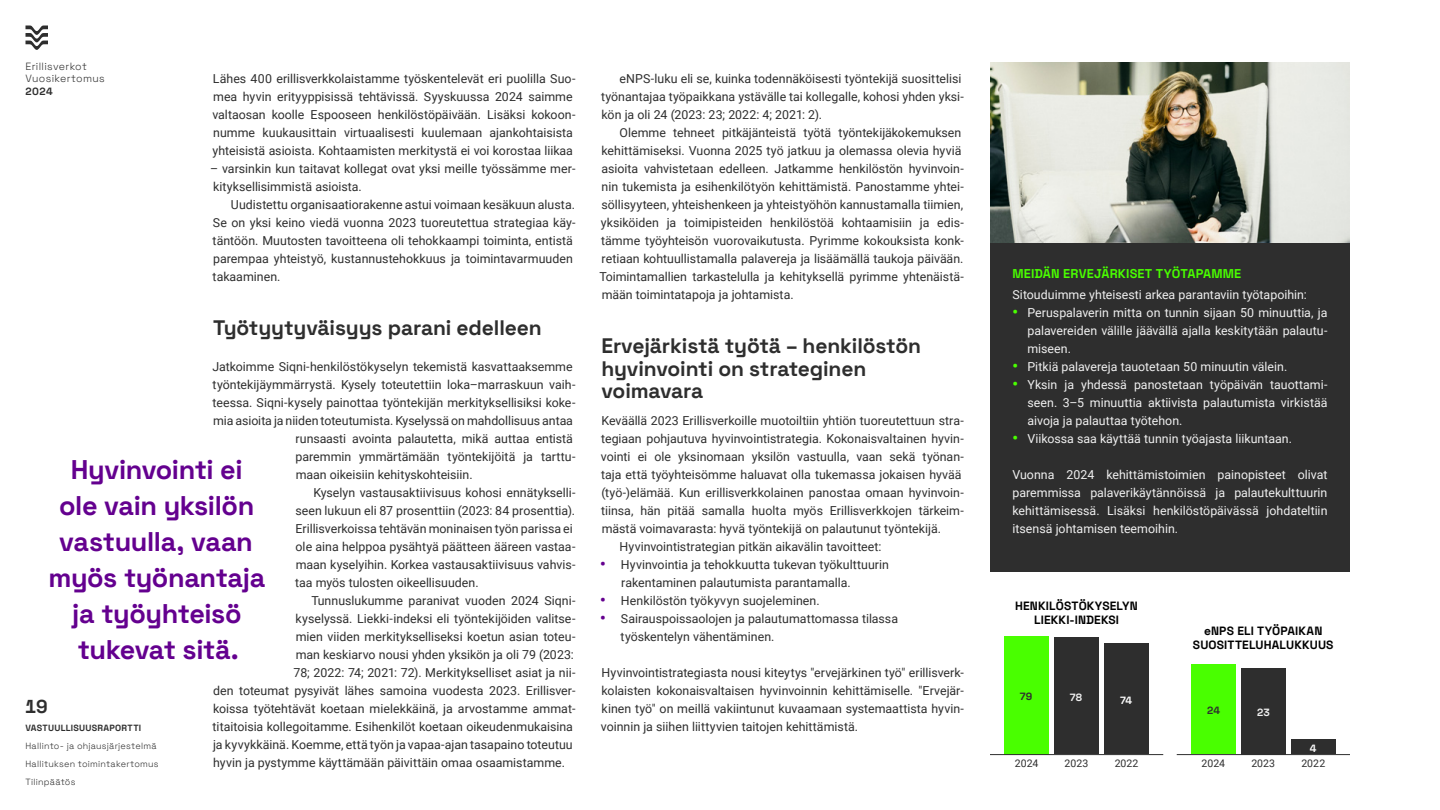
<style>
.page{position:relative;width:1440px;height:810px;background:#fff}
.page>*{position:absolute;margin:0;border:0;box-sizing:border-box;transform-origin:0 0}
.Nosto_1_nogrid{font:700 27px/36px "Space Grotesk";letter-spacing:-.015em;color:#64008f;text-align:center}
.Väliotsikko_pariton{font:700 21px/22.5px "Space Grotesk";letter-spacing:-.005em;color:#2e2e2e}
.t1{font:700 18.75px "Space Grotesk";color:#2e2e2e}
.Taulukko_otsikko_boksi{font:700 12.75px "Space Grotesk";letter-spacing:.01em;color:#49ff00}
.Leipis_toka{font:12.38px/18px "Roboto";color:#2e2e2e}
.Leipis_eka{font:12.38px/18px "Roboto";color:#2e2e2e}
.Leipis_eka-2{font:12.38px/18px "Roboto";color:#f0f0f0;text-align:justify}
.Taulukko_otsikko{font:700 12px/14.2px "Space Grotesk";letter-spacing:.01em;color:#000;text-align:center}
.t2{font:300 10.5px/12px "Space Grotesk";letter-spacing:.03em;color:#2e2e2e}
.Taulukko_leipis{font:10.5px "Roboto";letter-spacing:.01em;color:#2e2e2e}
.Taulukko_leipis_bold{font:700 10.5px "Space Grotesk";letter-spacing:.035em;color:#2e2e2e}
.Taulukko_leipis_bold-2{font:700 10.5px "Space Grotesk";color:#f0f0f0}
.Taulukko_leipis_bold-3{font:700 10.5px "Space Grotesk";color:#fff}
.t3{font:300 9px/18px "Space Grotesk";letter-spacing:.025em;color:#2e2e2e}
.t4{font:700 9px "Space Grotesk";letter-spacing:.03em;color:#2e2e2e}
.s1{font-weight:900;font-size:15px;color:#64008f}
.s2{font-weight:900;font-size:15px;color:#49ff00}
</style>
<div class="page">
<svg style="left:25px;top:26px;width:23px;height:24px"></svg>
<div style="left:1104px;top:643px;width:45px;height:111px;background:#2e2e2e"></div>
<div style="left:1004px;top:636px;width:45px;height:118px;background:#49ff00"></div>
<div style="left:1054px;top:637px;width:45px;height:117px;background:#2e2e2e"></div>
<hr style="left:990px;top:754px;width:173px;height:1px;background:#2e2e2e">
<div style="left:1291px;top:739px;width:45px;height:15px;background:#2e2e2e"></div>
<div style="left:1191px;top:664px;width:45px;height:90px;background:#49ff00"></div>
<div style="left:1241px;top:668px;width:45px;height:86px;background:#2e2e2e"></div>
<hr style="left:1177px;top:754px;width:173px;height:1px;background:#2e2e2e">
<div style="left:990px;top:243px;width:360px;height:329px;background:#2e2e2e"></div>
<img style="left:990px;top:62px;width:360px;height:181px">
<p class="t2" style="left:26px;top:60px;width:81px">Erillisverkot<br>Vuosikertomus</p>
<p class="Taulukko_leipis_bold" style="left:26px;top:83px;width:29px">2024</p>
<p class="Leipis_eka" style="left:212px;top:69px;width:365px">Lähes 400 erillisverkkolaistamme työskentelevät eri puolilla Suo&shy;mea hyvin erityyppisissä tehtävissä. Syyskuussa 2024 saimme valtaosan koolle Espooseen henkilöstöpäivään. Lisäksi kokoon&shy;numme kuukausittain virtuaalisesti kuulemaan ajankohtaisista yhteisistä asioista. Kohtaamisten merkitystä ei voi korostaa liikaa</p>
<p class="Leipis_eka" style="left:210px;top:159px;width:367px">– varsinkin kun taitavat kollegat ovat yksi meille työssämme mer&shy;kityksellisimmistä asioista.</p>
<p class="Leipis_toka" style="left:213px;top:195px;width:364px;text-indent:18px">Uudistettu organisaatiorakenne astui voimaan kesäkuun alusta.<br>Se on yksi keino viedä vuonna 2023 tuoreutettua strategiaa käy&shy;täntöön. Muutosten tavoitteena oli tehokkaampi toiminta, entistä parempaa yhteistyö, kustannustehokkuus ja toimintavarmuuden takaaminen.</p>
<p class="Väliotsikko_pariton" style="left:213px;top:315px;width:330px">Työtyytyväisyys parani edelleen</p>
<p class="Leipis_eka" style="left:212px;top:357px;width:362px">Jatkoimme Siqni-henkilöstökyselyn tekemistä kasvattaaksemme</p>
<p class="Leipis_eka" style="left:213px;top:375px;width:364px">työntekijäymmärrystä. Kysely toteutettiin loka–marraskuun vaih-</p>
<p class="Leipis_eka" style="left:213px;top:393px;width:364px">teessa. Siqni-kysely painottaa työntekijän merkityksellisiksi koke-</p>
<p class="Leipis_eka" style="left:213px;top:411px;width:361px">mia asioita ja niiden toteutumista. Kyselyssä on mahdollisuus antaa</p>
<p class="Leipis_eka" style="left:296px;top:429px;width:279px">runsaasti avointa palautetta, mikä auttaa entistä</p>
<p class="Leipis_eka" style="left:296px;top:447px;width:281px">paremmin ymmärtämään työntekijöitä ja tarttu-</p>
<p class="Leipis_eka" style="left:296px;top:465px;width:177px">maan oikeisiin kehityskohteisiin.</p>
<p class="Leipis_toka" style="left:295px;top:483px;width:282px;text-indent:18px">Kyselyn vastausaktiivisuus kohosi ennätykselli&shy;seen lukuun eli 87 prosenttiin (2023: 84 prosenttia).<br>Erillisverkoissa tehtävän moninaisen työn parissa ei ole aina helppoa pysähtyä päätteen ääreen vastaa&shy;maan kyselyihin. Korkea vastausaktiivisuus vahvis&shy;taa myös tulosten oikeellisuuden.</p>
<p class="Leipis_toka" style="left:311px;top:591px;width:266px">Tunnuslukumme paranivat vuoden 2024 Siqni-</p>
<p class="Leipis_toka" style="left:296px;top:609px;width:281px">kyselyssä. Liekki-indeksi eli työntekijöiden valitse-</p>
<p class="Leipis_toka" style="left:296px;top:627px;width:281px">mien viiden merkitykselliseksi koetun asian toteu-</p>
<p class="Leipis_toka" style="left:296px;top:645px;width:280px">man keskiarvo nousi yhden yksikön ja oli 79 (2023:</p>
<p class="Leipis_toka" style="left:294px;top:663px;width:283px">78; 2022: 74; 2021: 72). Merkitykselliset asiat ja nii-</p>
<p class="Leipis_toka" style="left:213px;top:681px;width:364px">den toteumat pysyivät lähes samoina vuodesta 2023. Erillisver-</p>
<p class="Leipis_toka" style="left:213px;top:699px;width:364px">koissa työtehtävät koetaan mielekkäinä, ja arvostamme ammat-</p>
<p class="Leipis_toka" style="left:213px;top:717px;width:362px">titaitoisia kollegoitamme. Esihenkilöt koetaan oikeudenmukaisina</p>
<p class="Leipis_toka" style="left:213px;top:735px;width:361px">ja kyvykkäinä. Koemme, että työn ja vapaa-ajan tasapaino toteutuu</p>
<p class="Leipis_toka" style="left:213px;top:753px;width:352px">hyvin ja pystymme käyttämään päivittäin omaa osaamistamme.</p>
<p class="Nosto_1_nogrid" style="left:48px;top:449px;width:218px">Hyvinvointi ei<br>ole vain yksilön vastuulla, vaan myös työnantaja ja työyhteisö tukevat sitä.</p>
<h3 class="t1" style="left:25px;top:692px;width:25px">19</h3>
<p class="t4" style="left:26px;top:721px;width:117px">VASTUULLISUUSRAPORTTI</p>
<p class="t3" style="left:26px;top:737px;width:135px">Hallinto- ja ohjausjärjestelmä<br>Hallituksen toimintakertomus<br>Tilinpäätös</p>
<p class="Leipis_toka" style="left:601px;top:69px;width:364px;text-indent:18px">eNPS-luku eli se, kuinka todennäköisesti työntekijä suosittelisi työnantajaa työpaikkana ystävälle tai kollegalle, kohosi yhden yksi&shy;kön ja oli 24 (2023: 23; 2022: 4; 2021: 2).</p>
<p class="Leipis_toka" style="left:599px;top:123px;width:366px;text-indent:20px">Olemme tehneet pitkäjänteistä työtä työntekijäkokemuksen kehittämiseksi. Vuonna 2025 työ jatkuu ja olemassa olevia hyviä asioita vahvistetaan edelleen. Jatkamme henkilöstön hyvinvoin&shy;nin tukemista ja esihenkilötyön kehittämistä. Panostamme yhtei&shy;söllisyyteen, yhteishenkeen ja yhteistyöhön kannustamalla tiimien, yksiköiden ja toimipisteiden henkilöstöä kohtaamisiin ja edis&shy;tämme työyhteisön vuorovaikutusta. Pyrimme kokouksista konk&shy;retiaan kohtuullistamalla palavereja ja lisäämällä taukoja päivään.<br>Toimintamallien tarkastelulla ja kehityksellä pyrimme yhtenäistä&shy;mään toimintatapoja ja johtamista.</p>
<p class="Väliotsikko_pariton" style="left:602px;top:333px;width:321px">Ervejärkistä työtä – henkilöstön hyvinvointi on strateginen voimavara</p>
<p class="Leipis_eka" style="left:601px;top:411px;width:365px">Keväällä 2023 Erillisverkoille muotoiltiin yhtiön tuoreutettuun stra&shy;tegiaan pohjautuva hyvinvointistrategia. Kokonaisvaltainen hyvin&shy;vointi ei ole yksinomaan yksilön vastuulla, vaan sekä työnan&shy;taja että työyhteisömme haluavat olla tukemassa jokaisen hyvää (työ-)elämää. Kun erillisverkkolainen panostaa omaan hyvinvoin&shy;tiinsa, hän pitää samalla huolta myös Erillisverkkojen tärkeim&shy;mästä voimavarasta: hyvä työntekijä on palautunut työntekijä.</p>
<p class="Leipis_toka" style="left:619px;top:537px;width:264px">Hyvinvointistrategian pitkän aikavälin tavoitteet:</p>
<p class="Leipis_toka" style="left:621px;top:555px;width:269px;text-indent:-21px"><span class="s1">•</span> Hyvinvointia ja tehokkuutta tukevan työkulttuurin rakentaminen palautumista parantamalla.</p>
<p class="Leipis_toka" style="left:600px;top:591px;width:219px"><span class="s1">•</span> Henkilöstön työkyvyn suojeleminen.</p>
<p class="Leipis_toka" style="left:621px;top:609px;width:279px;text-indent:-20px"><span class="s1">•</span> Sairauspoissaolojen ja palautumattomassa tilassa työskentelyn vähentäminen.</p>
<p class="Leipis_eka" style="left:601px;top:663px;width:365px;text-align:justify">Hyvinvointistrategiasta nousi kiteytys "ervejärkinen työ" erillisverk&shy;kolaisten kokonaisvaltaisen hyvinvoinnin kehittämiselle. "Ervejär&shy;kinen työ" on meillä vakiintunut kuvaamaan systemaattista hyvin&shy;voinnin ja siihen liittyvien taitojen kehittämistä.</p>
<p class="Taulukko_otsikko_boksi" style="left:1012px;top:263px;width:230px">MEIDÄN ERVEJÄRKISET TYÖTAPAMME</p>
<p class="Leipis_eka-2" style="left:1012px;top:285px;width:296px">Sitouduimme yhteisesti arkea parantaviin työtapoihin:</p>
<p class="Leipis_eka-2" style="left:1028px;top:303px;width:302px;text-indent:-15px"><span class="s2">•</span> Peruspalaverin mitta on tunnin sijaan 50 minuuttia, ja palavereiden välille jäävällä ajalla keskitytään palautu&shy;miseen.</p>
<p class="Leipis_eka-2" style="left:1012px;top:357px;width:274px"><span class="s2">•</span> Pitkiä palavereja tauotetaan 50 minuutin välein.</p>
<p class="Leipis_eka-2" style="left:1028px;top:375px;width:302px;text-indent:-15px"><span class="s2">•</span> Yksin ja yhdessä panostetaan työpäivän tauottami&shy;seen. 3–5 minuuttia aktiivista palautumista virkistää aivoja ja palauttaa työtehon.</p>
<p class="Leipis_eka-2" style="left:1012px;top:429px;width:279px"><span class="s2">•</span> Viikossa saa käyttää tunnin työajasta liikuntaan.</p>
<p class="Leipis_eka-2" style="left:1012px;top:465px;width:317px">Vuonna 2024 kehittämistoimien painopisteet olivat paremmissa palaverikäytännöissä ja palautekulttuurin kehittämisessä. Lisäksi henkilöstöpäivässä johdateltiin itsensä johtamisen teemoihin.</p>
<p class="Taulukko_otsikko" style="left:1015px;top:598px;width:124px">HENKILÖSTÖKYSELYN<br>LIEKKI-INDEKSI</p>
<p class="Taulukko_leipis_bold" style="left:1020px;top:688px;width:14px">79</p>
<p class="Taulukko_leipis_bold-2" style="left:1070px;top:689px;width:14px">78</p>
<p class="Taulukko_leipis_bold-3" style="left:1120px;top:692px;width:14px">74</p>
<p class="Taulukko_leipis" style="left:1015px;top:756px;width:25px">2024</p>
<p class="Taulukko_leipis" style="left:1065px;top:756px;width:25px">2023</p>
<p class="Taulukko_leipis" style="left:1115px;top:756px;width:25px">2022</p>
<p class="Taulukko_otsikko" style="left:1193px;top:623px;width:142px">eNPS ELI TYÖPAIKAN<br>SUOSITTELUHALUKKUUS</p>
<p class="Taulukko_leipis_bold" style="left:1207px;top:703px;width:15px">24</p>
<p class="Taulukko_leipis_bold-2" style="left:1257px;top:704px;width:14px">23</p>
<p class="Taulukko_leipis_bold-3" style="left:1310px;top:740px;width:8px">4</p>
<p class="Taulukko_leipis" style="left:1202px;top:756px;width:25px">2024</p>
<p class="Taulukko_leipis" style="left:1251px;top:756px;width:25px">2023</p>
<p class="Taulukko_leipis" style="left:1301px;top:756px;width:25px">2022</p>
</div>
